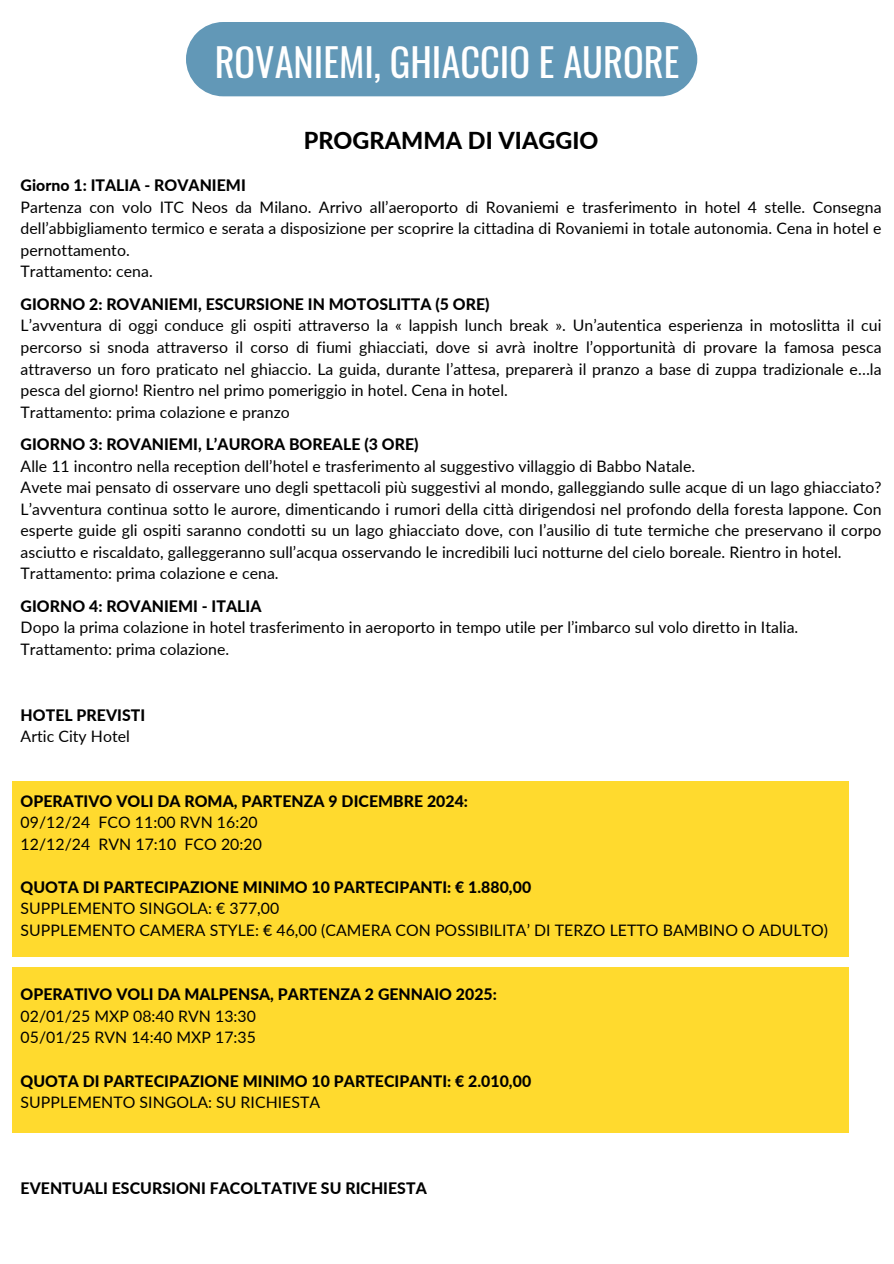
<style>
.page{position:relative;width:894px;height:1264px;background:#fff}
.page>*{position:absolute;margin:0;border:0;box-sizing:border-box;transform-origin:0 0}
.t1{font:38.4px "Oswald";color:#fff}
.t2{font:800 23.25px "Lato";letter-spacing:.005em;color:#000}
.t3{font:15.75px/21.5px "Lato";letter-spacing:.005em;color:#000}
.t4{font:800 15.75px "Lato";letter-spacing:.005em;color:#000}
</style>
<div class="page">
<div style="left:12px;top:781px;width:836px;height:175px;background:#ffda2e"></div>
<div style="left:12px;top:967px;width:836px;height:165px;background:#ffda2e"></div>
<div style="left:186px;top:22px;width:511px;height:74px;background:#6298b7"></div>
<h1 class="t1" style="left:214px;top:33px;width:466px">ROVANIEMI, GHIACCIO E AURORE</h1>
<h2 class="t2" style="left:303px;top:126px;width:296px">PROGRAMMA DI VIAGGIO</h2>
<p class="t4" style="left:21px;top:176px;width:227px">Giorno 1: ITALIA - ROVANIEMI</p>
<p class="t3" style="left:21px;top:196px;width:862px">Partenza con volo ITC Neos da Milano. Arrivo all’aeroporto di Rovaniemi e trasferimento in hotel 4 stelle. Consegna dell’abbigliamento termico e serata a disposizione per scoprire la cittadina di Rovaniemi in totale autonomia. Cena in hotel e pernottamento.<br>Trattamento: cena.</p>
<p class="t4" style="left:21px;top:294px;width:470px">GIORNO 2: ROVANIEMI, ESCURSIONE IN MOTOSLITTA (5 ORE)</p>
<p class="t3" style="left:21px;top:315px;width:862px">L’avventura di oggi conduce gli ospiti attraverso la « lappish lunch break ». Un’autentica esperienza in motoslitta il cui percorso si snoda attraverso il corso di fiumi ghiacciati, dove si avrà inoltre l’opportunità di provare la famosa pesca attraverso un foro praticato nel ghiaccio. La guida, durante l’attesa, preparerà il pranzo a base di zuppa tradizionale e…la pesca del giorno! Rientro nel primo pomeriggio in hotel. Cena in hotel.<br>Trattamento: prima colazione e pranzo</p>
<p class="t4" style="left:21px;top:434px;width:399px">GIORNO 3: ROVANIEMI, L’AURORA BOREALE (3 ORE)</p>
<p class="t3" style="left:21px;top:455px;width:862px">Alle 11 incontro nella reception dell’hotel e trasferimento al suggestivo villaggio di Babbo Natale.<br>Avete mai pensato di osservare uno degli spettacoli più suggestivi al mondo, galleggiando sulle acque di un lago ghiacciato?<br>L’avventura continua sotto le aurore, dimenticando i rumori della città dirigendosi nel profondo della foresta lappone. Con esperte guide gli ospiti saranno condotti su un lago ghiacciato dove, con l’ausilio di tute termiche che preservano il corpo asciutto e riscaldato, galleggeranno sull’acqua osservando le incredibili luci notturne del cielo boreale. Rientro in hotel.<br>Trattamento: prima colazione e cena.</p>
<p class="t4" style="left:21px;top:596px;width:242px">GIORNO 4: ROVANIEMI - ITALIA</p>
<p class="t3" style="left:21px;top:616px;width:779px">Dopo la prima colazione in hotel trasferimento in aeroporto in tempo utile per l’imbarco sul volo diretto in Italia.<br>Trattamento: prima colazione.</p>
<p class="t4" style="left:21px;top:705px;width:126px">HOTEL PREVISTI</p>
<p class="t3" style="left:21px;top:725px;width:111px">Artic City Hotel</p>
<p class="t4" style="left:21px;top:791px;width:449px">OPERATIVO VOLI DA ROMA, PARTENZA 9 DICEMBRE 2024:</p>
<p class="t3" style="left:21px;top:811px;width:243px">09/12/24 FCO 11:00 RVN 16:20<br>12/12/24 RVN 17:10 FCO 20:20</p>
<p class="t4" style="left:21px;top:877px;width:512px">QUOTA DI PARTECIPAZIONE MINIMO 10 PARTECIPANTI: € 1.880,00</p>
<p class="t3" style="left:21px;top:897px;width:808px">SUPPLEMENTO SINGOLA: € 377,00<br>SUPPLEMENTO CAMERA STYLE: € 46,00 (CAMERA CON POSSIBILITA’ DI TERZO LETTO BAMBINO O ADULTO)</p>
<p class="t4" style="left:21px;top:984px;width:477px">OPERATIVO VOLI DA MALPENSA, PARTENZA 2 GENNAIO 2025:</p>
<p class="t3" style="left:21px;top:1005px;width:237px">02/01/25 MXP 08:40 RVN 13:30<br>05/01/25 RVN 14:40 MXP 17:35</p>
<p class="t4" style="left:21px;top:1070px;width:512px">QUOTA DI PARTECIPAZIONE MINIMO 10 PARTECIPANTI: € 2.010,00</p>
<p class="t3" style="left:21px;top:1091px;width:301px">SUPPLEMENTO SINGOLA: SU RICHIESTA</p>
<p class="t4" style="left:21px;top:1178px;width:407px">EVENTUALI ESCURSIONI FACOLTATIVE SU RICHIESTA</p>
</div>
